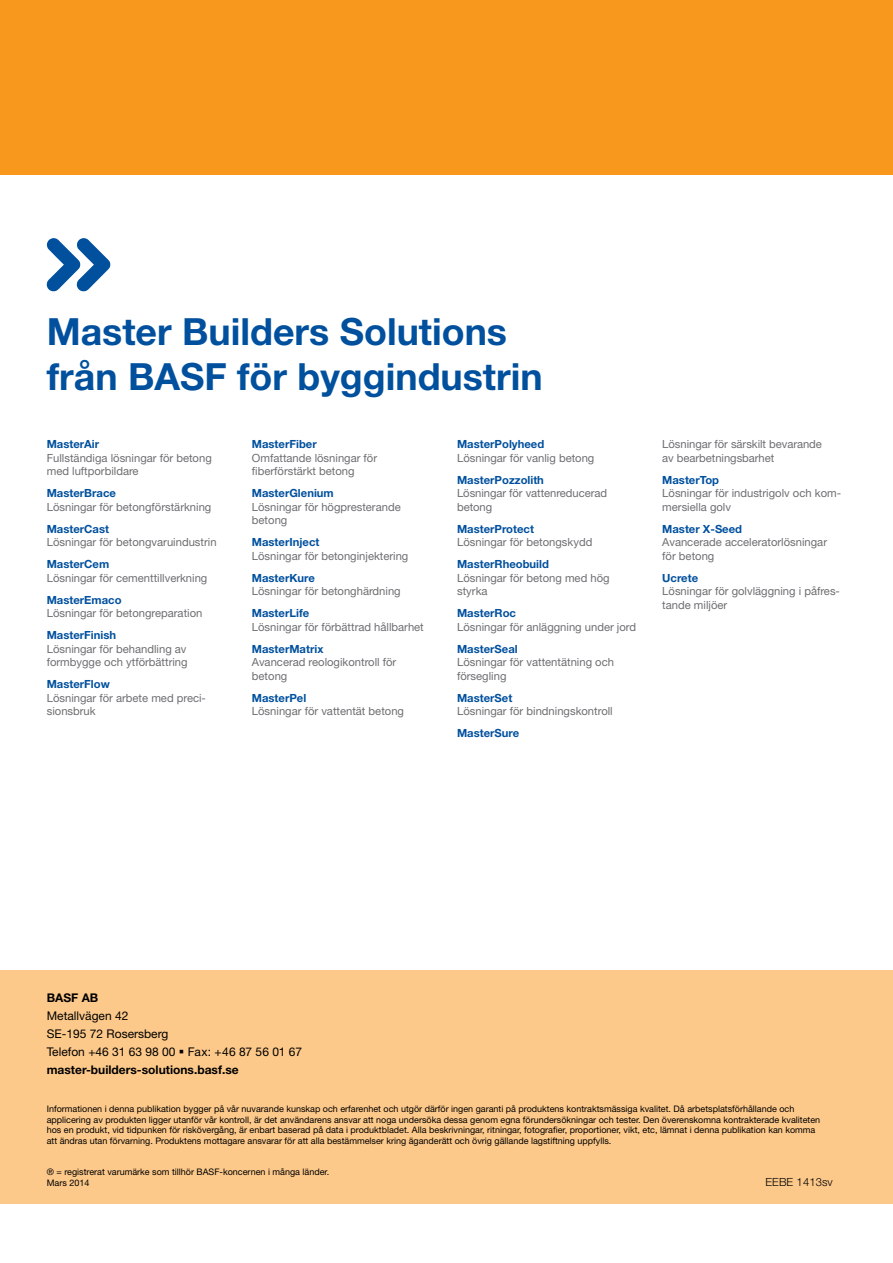
<style>
.page{position:relative;width:893px;height:1263px;background:#fff}
.page>*{position:absolute;margin:0;border:0;box-sizing:border-box;transform-origin:0 0}
.t1{font:700 37.5px/45px "Helvetica Neue LT Pro";color:#00509e}
.t2{font:12px/18.1px "Helvetica Neue LT Pro";color:#000}
.t3{font:700 12px "Helvetica Neue LT Pro";color:#000}
.t4{font:11.25px/13.5px "Helvetica Neue LT Pro";color:#6d6e71}
.t5{font:700 11.25px "Helvetica Neue LT Pro";color:#00509e}
.t6{font:300 11.25px "Helvetica Neue LT Pro";letter-spacing:.01em;color:#000}
.t7{font:9px/10.5px "Helvetica Neue LT Pro";color:#000}
.s1{font-family:"Helvetica Neue"}
.s2{font-weight:700}
</style>
<div class="page">
<div style="left:0;top:0;width:893px;height:174px;background:#f8991d"></div>
<div style="left:0;top:969px;width:893px;height:234px;background:#fdc98a"></div>
<svg style="left:47px;top:238px;width:63px;height:53px"></svg>
<h1 class="t1" style="left:47px;top:308px;width:497px">Master Builders Solutions från BASF för byggindustrin</h1>
<p class="t5" style="left:47px;top:437px;width:54px">MasterAir</p>
<p class="t4" style="left:47px;top:451px;width:167px">Fullständiga lösningar för betong med luftporbildare</p>
<p class="t5" style="left:47px;top:486px;width:71px">MasterBrace</p>
<p class="t4" style="left:47px;top:500px;width:166px">Lösningar för betongförstärkning</p>
<p class="t5" style="left:47px;top:522px;width:64px">MasterCast</p>
<p class="t4" style="left:47px;top:535px;width:171px">Lösningar för betongvaruindustrin</p>
<p class="t5" style="left:47px;top:557px;width:64px">MasterCem</p>
<p class="t4" style="left:47px;top:571px;width:162px">Lösningar för cementtillverkning</p>
<p class="t5" style="left:47px;top:593px;width:76px">MasterEmaco</p>
<p class="t4" style="left:47px;top:606px;width:157px">Lösningar för betongreparation</p>
<p class="t5" style="left:47px;top:628px;width:71px">MasterFinish</p>
<p class="t4" style="left:47px;top:642px;width:142px">Lösningar för behandling av formbygge och ytförbättring</p>
<p class="t5" style="left:47px;top:677px;width:65px">MasterFlow</p>
<p class="t4" style="left:47px;top:691px;width:161px">Lösningar för arbete med preci&shy;sionsbruk</p>
<p class="t5" style="left:252px;top:437px;width:66px">MasterFiber</p>
<p class="t4" style="left:252px;top:451px;width:127px">Omfattande lösningar för fiberförstärkt betong</p>
<p class="t5" style="left:252px;top:486px;width:83px">MasterGlenium</p>
<p class="t4" style="left:252px;top:500px;width:150px">Lösningar för högpresterande betong</p>
<p class="t5" style="left:252px;top:535px;width:69px">MasterInject</p>
<p class="t4" style="left:252px;top:549px;width:158px">Lösningar för betonginjektering</p>
<p class="t5" style="left:252px;top:571px;width:64px">MasterKure</p>
<p class="t4" style="left:252px;top:584px;width:150px">Lösningar för betonghärdning</p>
<p class="t5" style="left:252px;top:606px;width:59px">MasterLife</p>
<p class="t4" style="left:252px;top:620px;width:173px">Lösningar för förbättrad hållbarhet</p>
<p class="t5" style="left:252px;top:642px;width:73px">MasterMatrix</p>
<p class="t4" style="left:252px;top:655px;width:146px">Avancerad reologikontroll för betong</p>
<p class="t5" style="left:252px;top:691px;width:56px">MasterPel</p>
<p class="t4" style="left:252px;top:704px;width:154px">Lösningar för vattentät betong</p>
<p class="t5" style="left:457px;top:437px;width:89px">MasterPolyheed</p>
<p class="t4" style="left:457px;top:451px;width:139px">Lösningar för vanlig betong</p>
<p class="t5" style="left:457px;top:473px;width:88px">MasterPozzolith</p>
<p class="t4" style="left:457px;top:486px;width:151px">Lösningar för vattenreducerad betong</p>
<p class="t5" style="left:457px;top:522px;width:78px">MasterProtect</p>
<p class="t4" style="left:457px;top:535px;width:137px">Lösningar för betongskydd</p>
<p class="t5" style="left:457px;top:557px;width:93px">MasterRheobuild</p>
<p class="t4" style="left:457px;top:571px;width:154px">Lösningar för betong med hög styrka</p>
<p class="t5" style="left:457px;top:606px;width:60px">MasterRoc</p>
<p class="t4" style="left:457px;top:620px;width:180px">Lösningar för anläggning under jord</p>
<p class="t5" style="left:457px;top:642px;width:62px">MasterSeal</p>
<p class="t4" style="left:457px;top:655px;width:158px">Lösningar för vattentätning och försegling</p>
<p class="t5" style="left:457px;top:691px;width:57px">MasterSet</p>
<p class="t4" style="left:457px;top:704px;width:157px">Lösningar för bindningskontroll</p>
<p class="t5" style="left:457px;top:726px;width:64px">MasterSure</p>
<p class="t4" style="left:662px;top:437px;width:161px">Lösningar för särskilt bevarande av bearbetningsbarhet</p>
<p class="t5" style="left:662px;top:473px;width:58px">MasterTop</p>
<p class="t4" style="left:662px;top:486px;width:180px">Lösningar för industrigolv och kom&shy;mersiella golv</p>
<p class="t5" style="left:662px;top:522px;width:81px">Master X-Seed</p>
<p class="t4" style="left:662px;top:535px;width:166px">Avancerade acceleratorlösningar för betong</p>
<p class="t5" style="left:662px;top:571px;width:37px">Ucrete</p>
<p class="t4" style="left:662px;top:584px;width:179px">Lösningar för golvläggning i påfres&shy;tande miljöer</p>
<p class="t3" style="left:47px;top:990px;width:53px">BASF AB</p>
<p class="t2" style="left:47px;top:1006px;width:257px">Metallvägen 42<br>SE-195 72 Rosersberg<br>Telefon +46 31 63 98 00 ▪ <span class="s1">Fax: +46 87 56 01 67 </span><span class="s2">master-builders-solutions.basf.se</span></p>
<p class="t7" style="left:47px;top:1103px;width:775px">Informationen i denna publikation bygger på vår nuvarande kunskap och erfarenhet och utgör därför ingen garanti på produktens kontraktsmässiga kvalitet. Då arbetsplatsförhållande och applicering av produkten ligger utanför vår kontroll, är det användarens ansvar att noga undersöka dessa genom egna förundersökningar och tester. Den överenskomna kontrakterade kvaliteten hos en produkt, vid tidpunken för riskövergång, är enbart baserad på data i produktbladet. Alla beskrivningar, ritningar, fotografier, proportioner, vikt, etc, lämnat i denna publikation kan komma att ändras utan förvarning. Produktens mottagare ansvarar för att alla bestämmelser kring äganderätt och övrig gällande lagstiftning uppfylls.</p>
<p class="t7" style="left:47px;top:1166px;width:284px">® = registrerat varumärke som tillhör BASF-koncernen i många länder.<br>Mars 2014</p>
<p class="t6" style="left:765px;top:1175px;width:69px">EEBE 1413sv</p>
</div>
